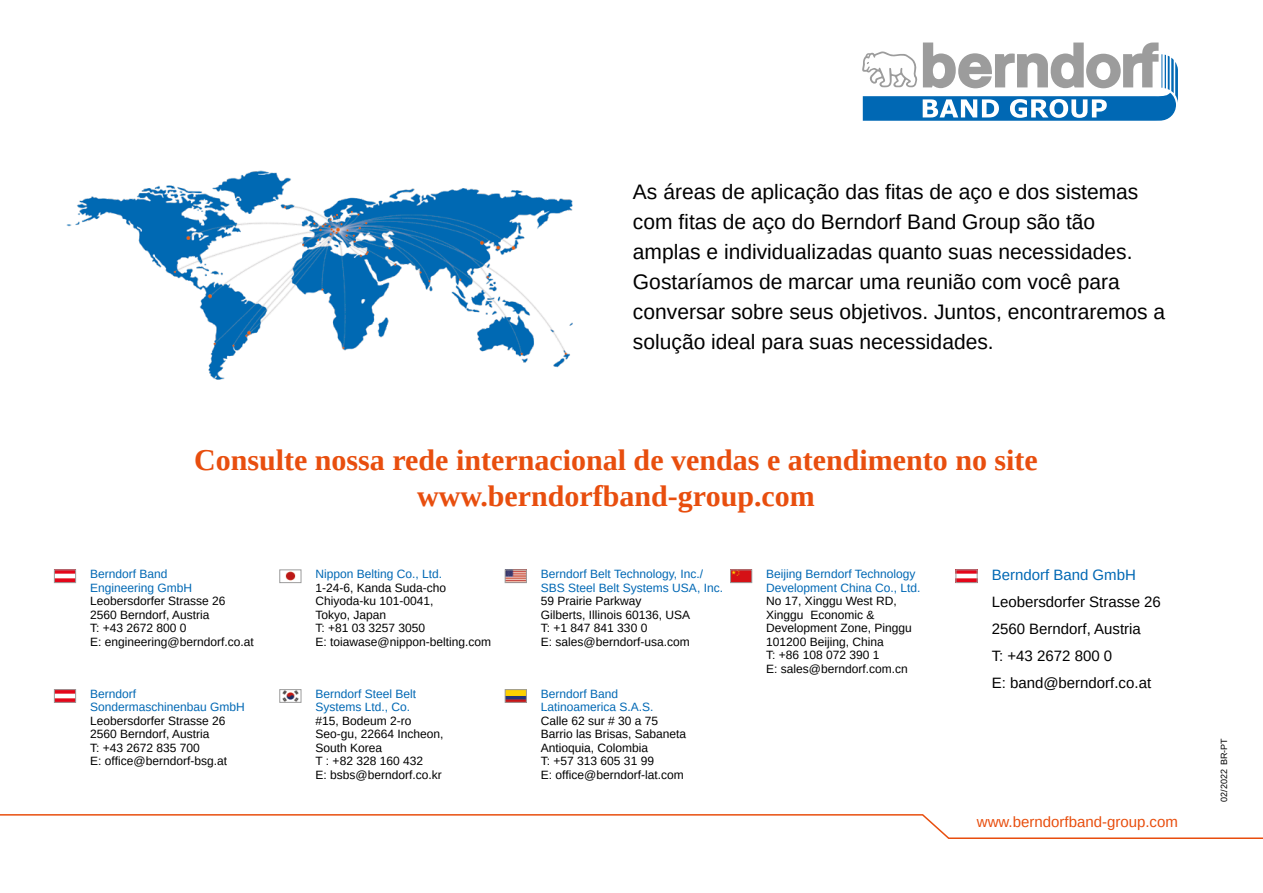
<style>
.page{position:relative;width:1263px;height:893px;background:#fff}
.page>*{position:absolute;margin:0;border:0;box-sizing:border-box;transform-origin:0 0}
.DE_Zwischenüberschri{font:700 30px/36px "Liberation Serif";color:#e84e0e;text-align:center}
.DE_Lauftext{font:21px/30px "Liberation Sans";color:#000}
.Tochter_Groß{font:15px "Liberation Sans";color:#000}
.Tochter_Groß-2{font:15px "Liberation Sans";color:#e84e0e}
.Tochter_Groß-3{font:15px "Liberation Sans";color:#0068b4}
.Töchter{font:12px/13.5px "Liberation Sans";color:#000}
.Töchter-2{font:12px/13.5px "Liberation Sans";color:#0068b4}
.t1{font:9px "Liberation Sans";color:#000}
</style>
<div class="page">
<svg style="left:862px;top:43px;width:316px;height:78px"></svg>
<svg style="left:0;top:814px;width:1263px;height:25px"></svg>
<img style="left:66px;top:170px;width:507px;height:210px">
<img style="left:957px;top:571px;width:18px;height:10px">
<div style="left:955px;top:569px;width:22px;height:14px;border:1px solid #9c9c9c"></div>
<img style="left:285px;top:571px;width:11px;height:10px">
<div style="left:279px;top:569px;width:22px;height:14px;border:1px solid #9c9c9c"></div>
<img style="left:507px;top:691px;width:18px;height:10px">
<div style="left:505px;top:689px;width:22px;height:14px;border:1px solid #9c9c9c"></div>
<img style="left:56px;top:571px;width:18px;height:10px">
<div style="left:54px;top:569px;width:22px;height:14px;border:1px solid #9c9c9c"></div>
<img style="left:56px;top:691px;width:18px;height:10px">
<div style="left:54px;top:689px;width:22px;height:14px;border:1px solid #9c9c9c"></div>
<img style="left:732px;top:571px;width:18px;height:10px">
<div style="left:730px;top:569px;width:22px;height:14px;border:1px solid #9c9c9c"></div>
<img style="left:282px;top:691px;width:17px;height:10px">
<div style="left:279px;top:689px;width:22px;height:14px;border:1px solid #9c9c9c"></div>
<img style="left:507px;top:571px;width:18px;height:10px">
<div style="left:505px;top:569px;width:22px;height:14px;border:1px solid #9c9c9c"></div>
<p class="DE_Lauftext" style="left:633px;top:177px;width:534px">As áreas de aplicação das fitas de aço e dos sistemas com fitas de aço do Berndorf Band Group são tão amplas e individualizadas quanto suas necessidades.<br>Gostaríamos de marcar uma reunião com você para conversar sobre seus objetivos. Juntos, encontraremos a solução ideal para suas necessidades.</p>
<p class="DE_Zwischenüberschri" style="left:194px;top:442px;width:845px">Consulte nossa rede internacional de vendas e atendimento no site www.berndorfband-group.com</p>
<p class="Töchter-2" style="left:90px;top:567px;width:104px">Berndorf Band<br>Engineering GmbH</p>
<p class="Töchter" style="left:90px;top:594px;width:137px">Leobersdorfer Strasse 26</p>
<p class="Töchter" style="left:90px;top:608px;width:121px">2560 Berndorf, Austria</p>
<p class="Töchter" style="left:90px;top:621px;width:98px">T: +43 2672 800 0</p>
<p class="Töchter" style="left:90px;top:635px;width:165px">E: engineering@berndorf.co.at</p>
<p class="Töchter-2" style="left:90px;top:687px;width:156px">Berndorf<br>Sondermaschinenbau GmbH</p>
<p class="Töchter" style="left:90px;top:714px;width:137px">Leobersdorfer Strasse 26</p>
<p class="Töchter" style="left:90px;top:728px;width:121px">2560 Berndorf, Austria</p>
<p class="Töchter" style="left:90px;top:741px;width:111px">T: +43 2672 835 700</p>
<p class="Töchter" style="left:90px;top:755px;width:138px">E: office@berndorf-bsg.at</p>
<p class="Töchter-2" style="left:315px;top:567px;width:128px">Nippon Belting Co., Ltd.</p>
<p class="Töchter" style="left:315px;top:581px;width:132px">1-24-6, Kanda Suda-cho</p>
<p class="Töchter" style="left:315px;top:594px;width:120px">Chiyoda-ku 101-0041,<br>Tokyo, Japan</p>
<p class="Töchter" style="left:315px;top:621px;width:111px">T: +81 03 3257 3050</p>
<p class="Töchter" style="left:315px;top:635px;width:177px">E: toiawase@nippon-belting.com</p>
<p class="Töchter-2" style="left:315px;top:687px;width:102px">Berndorf Steel Belt<br>Systems Ltd., Co.</p>
<p class="Töchter" style="left:315px;top:714px;width:98px">#15, Bodeum 2-ro</p>
<p class="Töchter" style="left:315px;top:728px;width:130px">Seo-gu, 22664 Incheon,<br>South Korea</p>
<p class="Töchter" style="left:315px;top:755px;width:109px">T : +82 328 160 432</p>
<p class="Töchter" style="left:315px;top:768px;width:128px">E: bsbs@berndorf.co.kr</p>
<p class="Töchter-2" style="left:541px;top:567px;width:184px">Berndorf Belt Technology, Inc./<br>SBS Steel Belt Systems USA, Inc.</p>
<p class="Töchter" style="left:541px;top:594px;width:102px">59 Prairie Parkway</p>
<p class="Töchter" style="left:541px;top:608px;width:151px">Gilberts, Illinois 60136, USA<br>T: +1 847 841 330 0</p>
<p class="Töchter" style="left:541px;top:635px;width:150px">E: sales@berndorf-usa.com</p>
<p class="Töchter-2" style="left:541px;top:687px;width:114px">Berndorf Band<br>Latinoamerica S.A.S.</p>
<p class="Töchter" style="left:541px;top:714px;width:119px">Calle 62 sur # 30 a 75</p>
<p class="Töchter" style="left:541px;top:728px;width:147px">Barrio las Brisas, Sabaneta</p>
<p class="Töchter" style="left:541px;top:741px;width:109px">Antioquia, Colombia</p>
<p class="Töchter" style="left:541px;top:755px;width:115px">T: +57 313 605 31 99</p>
<p class="Töchter" style="left:541px;top:768px;width:144px">E: office@berndorf-lat.com</p>
<p class="Töchter-2" style="left:766px;top:567px;width:151px">Beijing Berndorf Technology</p>
<p class="Töchter-2" style="left:766px;top:581px;width:156px">Development China Co., Ltd.</p>
<p class="Töchter" style="left:766px;top:594px;width:132px">No 17, Xinggu West RD,</p>
<p class="Töchter" style="left:766px;top:608px;width:147px">Xinggu Economic &amp;<br>Development Zone, Pinggu<br>101200 Beijing, China</p>
<p class="Töchter" style="left:766px;top:648px;width:115px">T: +86 108 072 390 1</p>
<p class="Töchter" style="left:766px;top:662px;width:143px">E: sales@berndorf.com.cn</p>
<p class="Tochter_Groß-3" style="left:992px;top:566px;width:146px">Berndorf Band GmbH</p>
<p class="Tochter_Groß" style="left:992px;top:593px;width:171px">Leobersdorfer Strasse 26</p>
<p class="Tochter_Groß" style="left:992px;top:620px;width:151px">2560 Berndorf, Austria</p>
<p class="Tochter_Groß" style="left:992px;top:647px;width:122px">T: +43 2672 800 0</p>
<p class="Tochter_Groß" style="left:992px;top:674px;width:161px">E: band@berndorf.co.at</p>
<p class="Tochter_Groß-2" style="left:977px;top:812px;width:202px">www.berndorfband-group.com</p>
<p class="t1" style="left:1218px;top:801px;width:65px;rotate:-90deg">02/2022 BR-PT</p>
</div>
